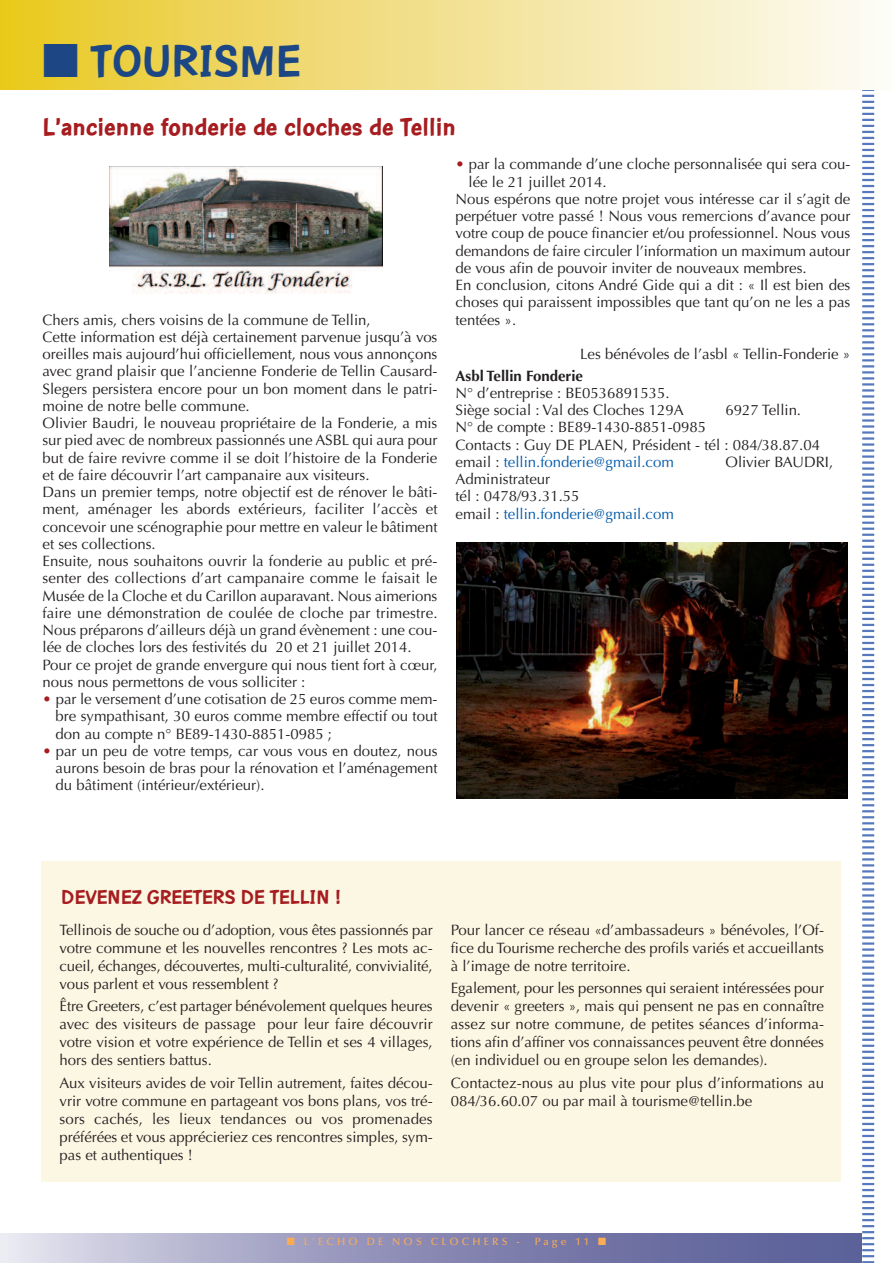
<style>
.page{position:relative;width:893px;height:1263px;background:#fff}
.page>*{position:absolute;margin:0;border:0;box-sizing:border-box;transform-origin:0 0}
.t1{font:700 48px "Con Brush";color:#1c4784}
.t2{font:700 27px "Con Brush";color:#a61c1f}
.t3{font:700 21px "Con Brush";color:#a61c1f}
.t4{font:15px/17.2px "Optima";color:#231f20;text-align:justify}
.t5{font:700 15px "Optima";color:#231f20}
.t6{font:500 10.5px "Optima";letter-spacing:.3em;color:#faac55}
.s1{color:#a61c1f}
.s2{color:#015aaa}
</style>
<div class="page">
<svg style="left:0;top:1233px;width:862px;height:30px;background:#9192b9"></svg>
<svg style="left:862px;top:89px;width:14px;height:1174px"></svg>
<div style="left:0;top:0;width:893px;height:89px;background:linear-gradient(to right,#e9c724,#fdfbfa)"></div>
<img style="left:110px;top:167px;width:272px;height:127px">
<img style="left:456px;top:543px;width:391px;height:255px">
<div style="left:42px;top:861px;width:799px;height:321px;background:#fbf7e3"></div>
<h1 class="t1" style="left:43px;top:32px;width:259px">■ TOURISME</h1>
<h2 class="t2" style="left:43px;top:110px;width:415px">L’ancienne fonderie de cloches de Tellin</h2>
<p class="t4" style="left:43px;top:312px;width:396px;text-align:left">Chers amis, chers voisins de la commune de Tellin,<br>Cette information est déjà certainement parvenue jusqu’à vos oreilles mais aujourd’hui officiellement, nous vous annonçons avec grand plaisir que l’ancienne Fonderie de Tellin Causard-Slegers persistera encore pour un bon moment dans le patri&shy;moine de notre belle commune.<br>Olivier Baudri, le nouveau propriétaire de la Fonderie, a mis sur pied avec de nombreux passionnés une ASBL qui aura pour but de faire revivre comme il se doit l’histoire de la Fonderie et de faire découvrir l’art campanaire aux visiteurs.<br>Dans un premier temps, notre objectif est de rénover le bâti&shy;ment, aménager les abords extérieurs, faciliter l’accès et concevoir une scénographie pour mettre en valeur le bâtiment et ses collections.<br>Ensuite, nous souhaitons ouvrir la fonderie au public et pré&shy;senter des collections d’art campanaire comme le faisait le Musée de la Cloche et du Carillon auparavant. Nous aimerions faire une démonstration de coulée de cloche par trimestre.<br>Nous préparons d’ailleurs déjà un grand évènement : une cou&shy;lée de cloches lors des festivités du 20 et 21 juillet 2014.<br>Pour ce projet de grande envergure qui nous tient fort à cœur, nous nous permettons de vous solliciter :</p>
<p class="t4" style="left:56px;top:692px;width:383px;text-indent:-13px"><span class="s1">•</span> par le versement d’une cotisation de 25 euros comme mem&shy;bre sympathisant, 30 euros comme membre effectif ou tout don au compte n° BE89-1430-8851-0985 ;</p>
<p class="t4" style="left:56px;top:744px;width:383px;text-indent:-13px"><span class="s1">•</span> par un peu de votre temps, car vous vous en doutez, nous aurons besoin de bras pour la rénovation et l’aménagement du bâtiment (intérieur/extérieur).</p>
<p class="t4" style="left:455px;top:157px;width:397px"><span class="s1">•</span> par la commande d’une cloche personnalisée qui sera cou-</p>
<p class="t4" style="left:469px;top:174px;width:140px">lée le 21 juillet 2014.</p>
<p class="t4" style="left:455px;top:192px;width:396px">Nous espérons que notre projet vous intéresse car il s’agit de</p>
<p class="t4" style="left:455px;top:209px;width:396px">perpétuer votre passé ! Nous vous remercions d’avance pour</p>
<p class="t4" style="left:455px;top:226px;width:396px">votre coup de pouce financier et/ou professionnel. Nous vous</p>
<p class="t4" style="left:455px;top:243px;width:396px">demandons de faire circuler l’information un maximum autour</p>
<p class="t4" style="left:455px;top:261px;width:353px">de vous afin de pouvoir inviter de nouveaux membres.</p>
<p class="t4" style="left:455px;top:278px;width:396px">En conclusion, citons André Gide qui a dit : « Il est bien des</p>
<p class="t4" style="left:455px;top:295px;width:396px">choses qui paraissent impossibles que tant qu’on ne les a pas</p>
<p class="t4" style="left:455px;top:312px;width:62px">tentées ».</p>
<p class="t4" style="left:580px;top:347px;width:272px">Les bénévoles de l’asbl « Tellin-Fonderie »</p>
<p class="t5" style="left:455px;top:369px;width:129px">Asbl Tellin Fonderie</p>
<p class="t4" style="left:455px;top:386px;width:230px">N° d’entreprise : BE0536891535.<br>Siège social : Val des Cloches 129A</p>
<p class="t4" style="left:725px;top:403px;width:77px">6927 Tellin.</p>
<p class="t4" style="left:455px;top:420px;width:366px;text-align:left">N° de compte : BE89-1430-8851-0985<br>Contacts : Guy DE PLAEN, Président - tél : 084/38.87.04 email : <span class="s2">tellin.fonderie@gmail.com</span></p>
<p class="t4" style="left:725px;top:455px;width:109px">Olivier BAUDRI,</p>
<p class="t4" style="left:455px;top:472px;width:220px;text-align:left">Administrateur<br>tél : 0478/93.31.55<br>email : <span class="s2">tellin.fonderie@gmail.com</span></p>
<h3 class="t3" style="left:61px;top:884px;width:282px">DEVENEZ GREETERS DE TELLIN !</h3>
<p class="t4" style="left:60px;top:922px;width:375px;line-height:18px">Tellinois de souche ou d’adoption, vous êtes passionnés par votre commune et les nouvelles rencontres ? Les mots ac&shy;cueil, échanges, découvertes, multi-culturalité, convivialité, vous parlent et vous ressemblent ?</p>
<p class="t4" style="left:60px;top:999px;width:375px;line-height:18px">Être Greeters, c’est partager bénévolement quelques heures avec des visiteurs de passage pour leur faire découvrir votre vision et votre expérience de Tellin et ses 4 villages, hors des sentiers battus.</p>
<p class="t4" style="left:60px;top:1075px;width:375px;line-height:18px">Aux visiteurs avides de voir Tellin autrement, faites décou&shy;vrir votre commune en partageant vos bons plans, vos tré&shy;sors cachés, les lieux tendances ou vos promenades préférées et vous apprécieriez ces rencontres simples, sym&shy;pas et authentiques !</p>
<p class="t4" style="left:451px;top:922px;width:375px;line-height:18px">Pour lancer ce réseau «d’ambassadeurs » bénévoles, l’Of&shy;fice du Tourisme recherche des profils variés et accueillants à l’image de notre territoire.</p>
<p class="t4" style="left:451px;top:981px;width:375px;line-height:18px">Egalement, pour les personnes qui seraient intéressées pour devenir « greeters », mais qui pensent ne pas en connaître assez sur notre commune, de petites séances d’informa&shy;tions afin d’affiner vos connaissances peuvent être données (en individuel ou en groupe selon les demandes).</p>
<p class="t4" style="left:451px;top:1075px;width:375px;line-height:18px">Contactez-nous au plus vite pour plus d’informations au<br>084/36.60.07 ou par mail à tourisme@tellin.be</p>
<p class="t6" style="left:287px;top:1238px;width:235px">■ L’ECHO DE NOS CLOCHERS -</p>
<p class="t6" style="left:535px;top:1238px;width:73px">Page 11 ■</p>
</div>
